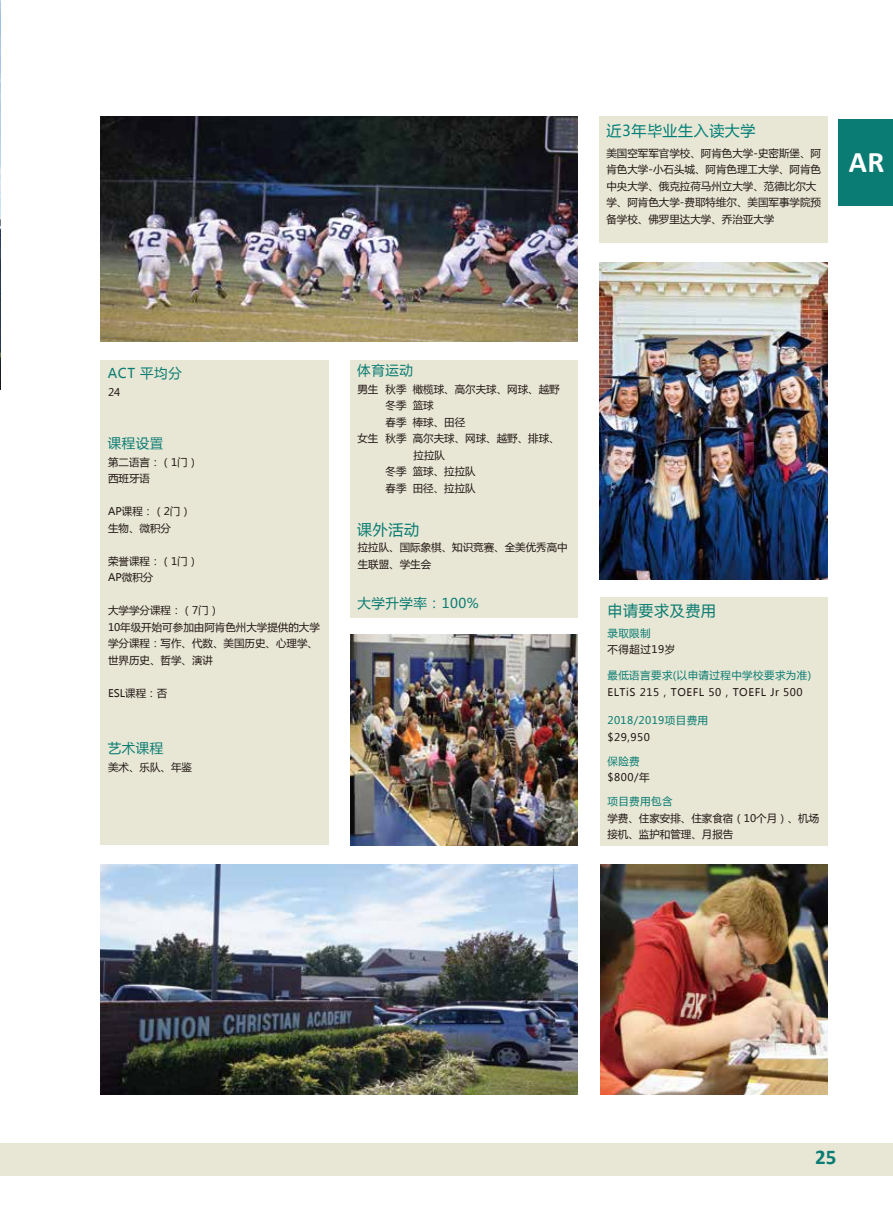
<style>
.page{position:relative;width:893px;height:1212px;background:#fff}
.page>*{position:absolute;margin:0;border:0;box-sizing:border-box;transform-origin:0 0}
.t1{font:700 30px "Calibri";color:#fff}
.t2{font:700 21px "Calibri";color:#0a7c73}
.t3{font:15px "Microsoft Ya Hei";letter-spacing:.04em;color:#0a7c73}
.t4{font:15px "Microsoft Ya Hei";letter-spacing:.04em;color:#007f78}
.t5{font:13.5px "Microsoft Ya Hei";letter-spacing:.04em;color:#0a7c73}
.t6{font:10.5px/16.5px "Microsoft Ya Hei";color:#221815}
.t7{font:10.5px "Microsoft Ya Hei";letter-spacing:.04em;color:#0a7c73}
.t8{font:10.5px "Microsoft Ya Hei";letter-spacing:.05em;color:#221815}
</style>
<div class="page">
<img style="left:0;top:0;width:1px;height:390px">
<div style="left:600px;top:116px;width:228px;height:126px;background:#e8e7d5"></div>
<div style="left:600px;top:597px;width:227px;height:248px;background:#e8e7d5"></div>
<div style="left:350px;top:360px;width:227px;height:257px;background:#e8e7d5"></div>
<div style="left:100px;top:360px;width:228px;height:485px;background:#e8e7d5"></div>
<div style="left:0;top:1143px;width:893px;height:32px;background:#e8e7d5"></div>
<div style="left:839px;top:119px;width:54px;height:87px;background:#0a7c73"></div>
<img style="left:100px;top:864px;width:478px;height:230px">
<img style="left:101px;top:117px;width:477px;height:224px">
<img style="left:600px;top:262px;width:227px;height:318px">
<img style="left:600px;top:864px;width:227px;height:230px">
<img style="left:351px;top:634px;width:226px;height:211px">
<h3 class="t4" style="left:606px;top:120px;width:151px">近3年毕业生入读大学</h3>
<p class="t6" style="left:606px;top:145px;width:216px">美国空军军官学校、阿肯色大学-史密斯堡、阿肯色大学-小石头城、阿肯色理工大学、阿肯色中央大学、俄克拉荷马州立大学、范德比尔大学、阿肯色大学-费耶特维尔、美国军事学院预备学校、佛罗里达大学、乔治亚大学</p>
<h1 class="t1" style="left:849px;top:141px;width:37px">AR</h1>
<p class="t5" style="left:108px;top:364px;width:75px">ACT 平均分</p>
<p class="t6" style="left:108px;top:383px;width:14px">24</p>
<p class="t5" style="left:108px;top:434px;width:57px">课程设置</p>
<p class="t6" style="left:108px;top:453px;width:92px">第二语言：（1门）西班牙语</p>
<p class="t6" style="left:108px;top:503px;width:84px">AP课程：（2门）生物、微积分</p>
<p class="t6" style="left:108px;top:552px;width:92px">荣誉课程：（1门）<br>AP微积分</p>
<p class="t6" style="left:108px;top:602px;width:213px">大学学分课程：（7门）<br>10年级开始可参加由阿肯色州大学提供的大学学分课程：写作、代数、美国历史、心理学、世界历史、哲学、演讲</p>
<p class="t6" style="left:108px;top:684px;width:61px">ESL课程：否</p>
<p class="t5" style="left:108px;top:739px;width:57px">艺术课程</p>
<p class="t6" style="left:108px;top:759px;width:85px">美术、乐队、年鉴</p>
<p class="t5" style="left:357px;top:361px;width:57px">体育运动</p>
<p class="t6" style="left:385px;top:381px;width:176px">秋季 橄榄球、高尔夫球、网球、越野</p>
<p class="t6" style="left:385px;top:397px;width:50px">冬季 篮球</p>
<p class="t6" style="left:385px;top:414px;width:81px">春季 棒球、田径</p>
<p class="t6" style="left:385px;top:430px;width:176px">秋季 高尔夫球、网球、越野、排球、</p>
<p class="t6" style="left:413px;top:447px;width:33px">拉拉队</p>
<p class="t6" style="left:385px;top:463px;width:92px">冬季 篮球、拉拉队</p>
<p class="t6" style="left:385px;top:480px;width:92px">春季 田径、拉拉队</p>
<p class="t6" style="left:357px;top:381px;width:22px">男生</p>
<p class="t6" style="left:357px;top:430px;width:22px">女生</p>
<h3 class="t3" style="left:357px;top:519px;width:63px">课外活动</h3>
<p class="t6" style="left:358px;top:539px;width:211px">拉拉队、国际象棋、知识竞赛、全美优秀高中生联盟、学生会</p>
<p class="t5" style="left:357px;top:594px;width:123px">大学升学率：100%</p>
<h3 class="t3" style="left:607px;top:600px;width:110px">申请要求及费用</h3>
<p class="t7" style="left:607px;top:626px;width:45px">录取限制</p>
<p class="t7" style="left:607px;top:668px;width:205px">最低语言要求(以申请过程中学校要求为准)</p>
<p class="t8" style="left:607px;top:685px;width:197px">ELTiS 215，TOEFL 50，TOEFL Jr 500</p>
<p class="t7" style="left:607px;top:713px;width:102px">2018/2019项目费用</p>
<p class="t6" style="left:607px;top:728px;width:44px">$29,950</p>
<p class="t7" style="left:607px;top:754px;width:34px">保险费</p>
<p class="t6" style="left:607px;top:769px;width:44px">$800/年</p>
<p class="t7" style="left:607px;top:794px;width:67px">项目费用包含</p>
<p class="t8" style="left:607px;top:642px;width:69px">不得超过19岁</p>
<p class="t6" style="left:607px;top:809px;width:213px">学费、住家安排、住家食宿（10个月）、机场接机、监护和管理、月报告</p>
<h2 class="t2" style="left:815px;top:1142px;width:23px">25</h2>
</div>
